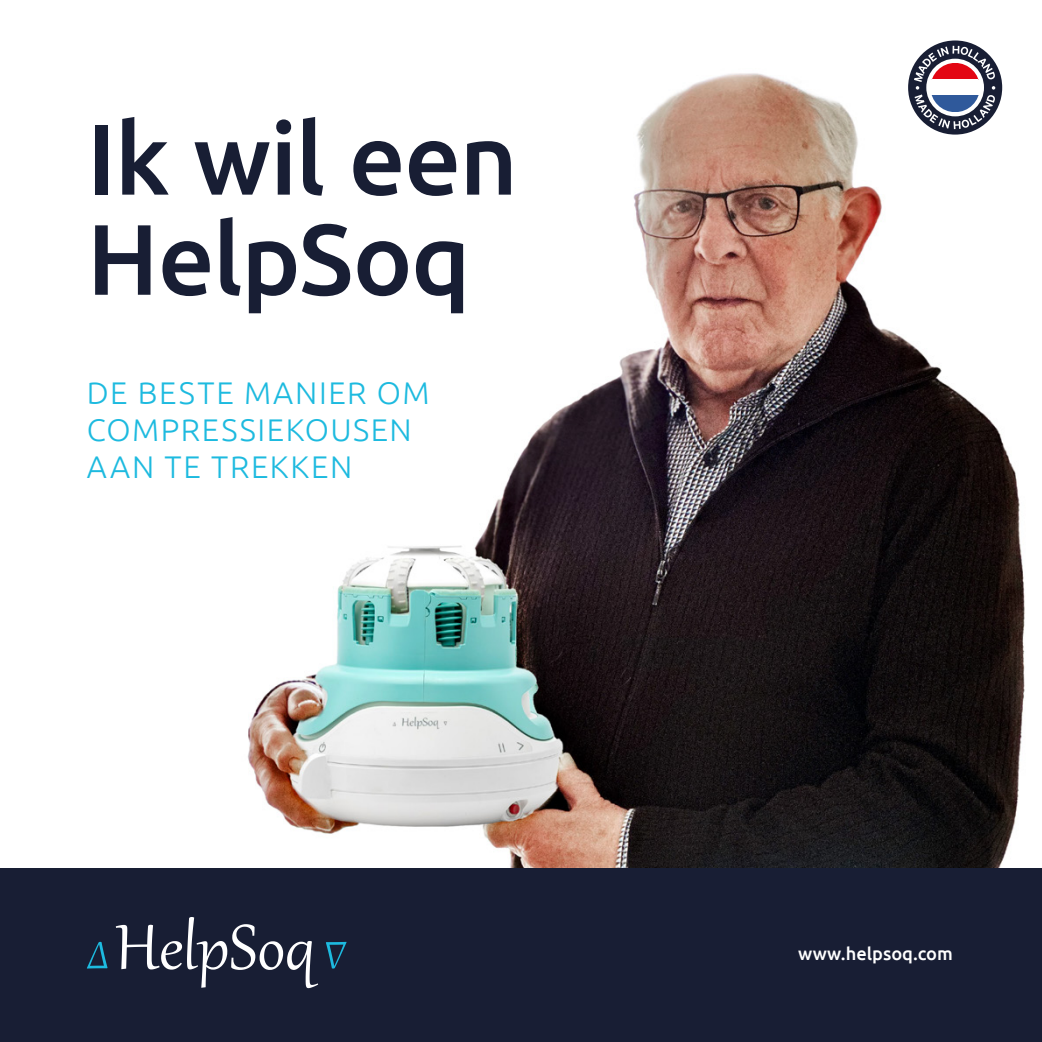
<style>
.page{position:relative;width:1042px;height:1042px;background:#fff}
.page>*{position:absolute;margin:0;border:0;box-sizing:border-box;transform-origin:0 0}
.t1{font:500 100.1px/100.1px "Ubuntu";letter-spacing:-.015em;color:#181e34}
.t2{font:300 31.32px/37.1px "Ubuntu";letter-spacing:.05em;color:#1dbadf}
.t3{font:500 18.2px "Ubuntu";color:#fff}
</style>
<div class="page">
<img style="left:248px;top:73px;width:777px;height:795px">
<div style="left:0;top:868px;width:1042px;height:174px;background:#181e34"></div>
<svg style="left:116px;top:917px;width:202px;height:71px"></svg>
<svg style="left:326px;top:942px;width:20px;height:26px"></svg>
<svg style="left:87px;top:942px;width:21px;height:26px"></svg>
<svg style="left:908px;top:40px;width:94px;height:95px"></svg>
<h1 class="t1" style="left:87px;top:105px;width:433px">Ik wil een<br>HelpSoq</h1>
<p class="t2" style="left:87px;top:374px;width:344px">DE BESTE MANIER OM<br>COMPRESSIEKOUSEN<br>AAN TE TREKKEN</p>
<p class="t3" style="left:798px;top:942px;width:156px">www.helpsoq.com</p>
</div>
